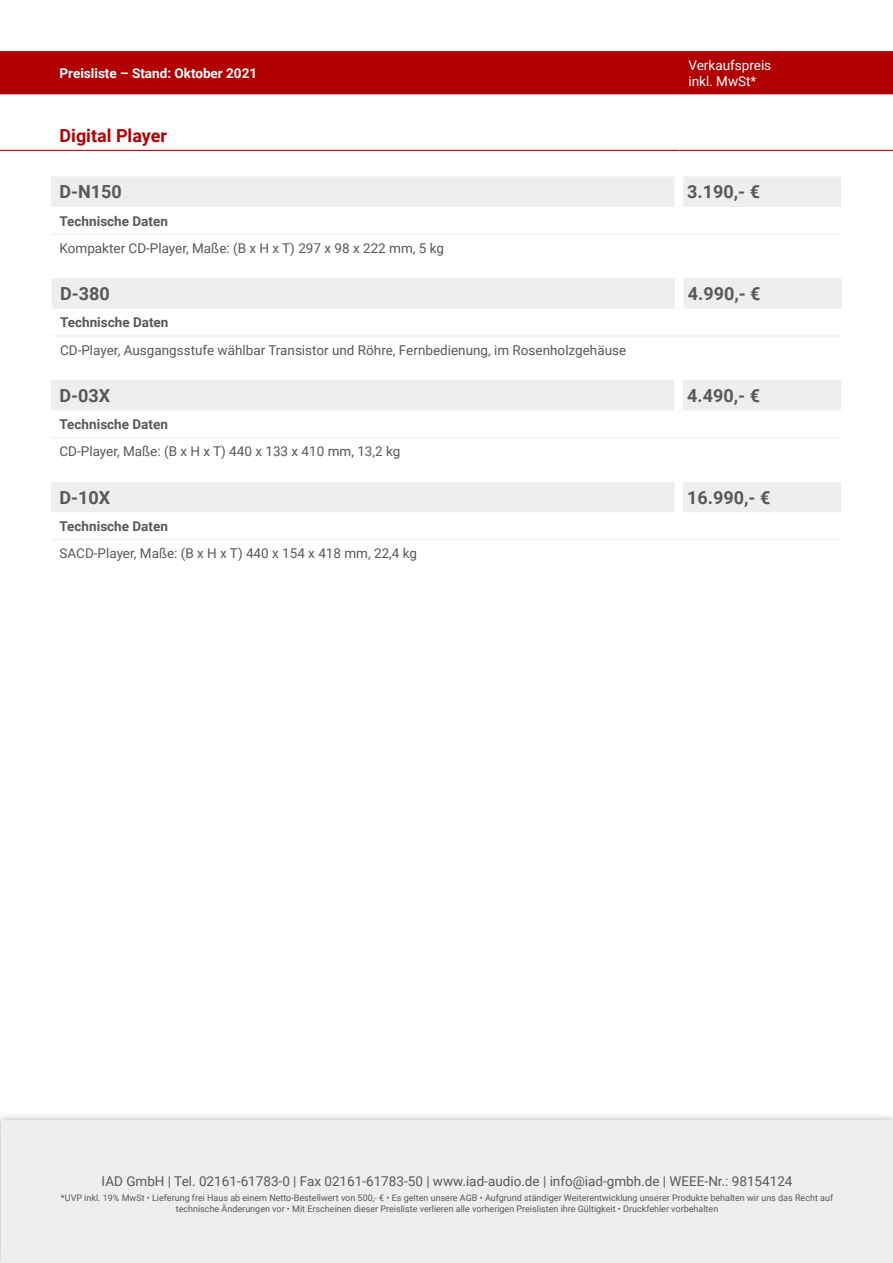
<style>
.page{position:relative;width:893px;height:1263px;background:#fff}
.page>*{position:absolute;margin:0;border:0;box-sizing:border-box;transform-origin:0 0}
.Artikel-Headline-VKP{font:700 18px "Roboto";color:#57585a}
.Artikel-Headline-Nam{font:700 18px "Roboto";color:#57585a}
.Kategorie-Headline{font:700 18px "Roboto";color:#b20000}
.Artikel-Text{font:13.5px "Roboto";color:#57585a}
.Artikel-Subline{font:700 13.5px "Roboto";color:#57585a}
.t1{font:700 13.5px "Roboto";color:#fff}
.t2{font:13.5px/16.2px "Roboto";color:#fff}
.t3{font:9px/10.8px "Roboto";color:#57585a;text-align:center}
</style>
<div class="page">
<div style="left:0;top:1112px;width:893px;height:151px;background:#231f20;opacity:.35"></div>
<div style="left:1px;top:1121px;width:892px;height:142px;background:#edefed"></div>
<div style="left:0;top:51px;width:893px;height:43px;background:#b20000"></div>
<div style="left:51px;top:380px;width:790px;height:30px;background:#edefed"></div>
<hr style="left:51px;top:437px;width:295px;height:2px;background:#f5f7f6">
<hr style="left:346px;top:437px;width:166px;height:2px;background:#f5f7f6">
<hr style="left:512px;top:437px;width:167px;height:2px;background:#f5f7f6">
<hr style="left:679px;top:437px;width:162px;height:2px;background:#f5f7f6">
<div style="left:675px;top:380px;width:8px;height:30px;background:#fff"></div>
<div style="left:51px;top:482px;width:790px;height:30px;background:#edefed"></div>
<hr style="left:51px;top:538px;width:295px;height:2px;background:#f5f7f6">
<hr style="left:346px;top:538px;width:166px;height:2px;background:#f5f7f6">
<hr style="left:512px;top:538px;width:167px;height:2px;background:#f5f7f6">
<hr style="left:679px;top:538px;width:162px;height:2px;background:#f5f7f6">
<div style="left:675px;top:482px;width:8px;height:30px;background:#fff"></div>
<hr style="left:0;top:150px;width:513px;height:1px;background:#b20000">
<hr style="left:513px;top:150px;width:166px;height:1px;background:#b20000">
<hr style="left:679px;top:150px;width:214px;height:1px;background:#b20000">
<div style="left:52px;top:278px;width:790px;height:31px;background:#edefed"></div>
<hr style="left:52px;top:335px;width:294px;height:2px;background:#f5f7f6">
<hr style="left:346px;top:335px;width:167px;height:2px;background:#f5f7f6">
<hr style="left:513px;top:335px;width:166px;height:2px;background:#f5f7f6">
<hr style="left:679px;top:335px;width:163px;height:2px;background:#f5f7f6">
<div style="left:675px;top:278px;width:9px;height:31px;background:#fff"></div>
<div style="left:51px;top:176px;width:790px;height:31px;background:#edefed"></div>
<hr style="left:51px;top:233px;width:295px;height:2px;background:#f5f7f6">
<hr style="left:346px;top:233px;width:166px;height:2px;background:#f5f7f6">
<hr style="left:512px;top:233px;width:167px;height:2px;background:#f5f7f6">
<hr style="left:679px;top:233px;width:162px;height:2px;background:#f5f7f6">
<div style="left:675px;top:176px;width:8px;height:31px;background:#fff"></div>
<p class="t1" style="left:60px;top:63px;width:199px">Preisliste – Stand: Oktober 2021</p>
<p class="t2" style="left:688px;top:56px;width:84px">Verkaufspreis inkl. MwSt*</p>
<p class="Kategorie-Headline" style="left:60px;top:123px;width:109px">Digital Player</p>
<p class="Artikel-Headline-Nam" style="left:60px;top:179px;width:64px">D-N150</p>
<p class="Artikel-Headline-VKP" style="left:687px;top:179px;width:74px">3.190,- €</p>
<p class="Artikel-Subline" style="left:60px;top:211px;width:110px">Technische Daten</p>
<p class="Artikel-Text" style="left:60px;top:238px;width:386px">Kompakter CD-Player, Maße: (B x H x T) 297 x 98 x 222 mm, 5 kg</p>
<p class="Artikel-Headline-Nam" style="left:60px;top:281px;width:51px">D-380</p>
<p class="Artikel-Headline-VKP" style="left:688px;top:281px;width:74px">4.990,- €</p>
<p class="Artikel-Subline" style="left:60px;top:313px;width:110px">Technische Daten</p>
<p class="Artikel-Text" style="left:60px;top:340px;width:568px">CD-Player, Ausgangsstufe wählbar Transistor und Röhre, Fernbedienung, im Rosenholzgehäuse</p>
<p class="Artikel-Headline-Nam" style="left:60px;top:383px;width:52px">D-03X</p>
<p class="Artikel-Headline-VKP" style="left:687px;top:383px;width:74px">4.490,- €</p>
<p class="Artikel-Subline" style="left:60px;top:415px;width:110px">Technische Daten</p>
<p class="Artikel-Text" style="left:60px;top:442px;width:342px">CD-Player, Maße: (B x H x T) 440 x 133 x 410 mm, 13,2 kg</p>
<p class="Artikel-Headline-Nam" style="left:60px;top:485px;width:52px">D-10X</p>
<p class="Artikel-Headline-VKP" style="left:687px;top:485px;width:85px">16.990,- €</p>
<p class="Artikel-Subline" style="left:60px;top:517px;width:110px">Technische Daten</p>
<p class="Artikel-Text" style="left:60px;top:544px;width:359px">SACD-Player, Maße: (B x H x T) 440 x 154 x 418 mm, 22,4 kg</p>
<p class="Artikel-Text" style="left:102px;top:1172px;width:692px">IAD GmbH | Tel. 02161-61783-0 | Fax 02161-61783-50 | www.iad-audio.de | info@iad-gmbh.de | WEEE-Nr.: 98154124</p>
<p class="t3" style="left:61px;top:1192px;width:774px">*UVP inkl. 19% MwSt • Lieferung frei Haus ab einem Netto-Bestellwert von 500,- € • Es gelten unsere AGB • Aufgrund ständiger Weiterentwicklung unserer Produkte behalten wir uns das Recht auf technische Änderungen vor • Mit Erscheinen dieser Preisliste verlieren alle vorherigen Preislisten ihre Gültigkeit • Druckfehler vorbehalten</p>
</div>
